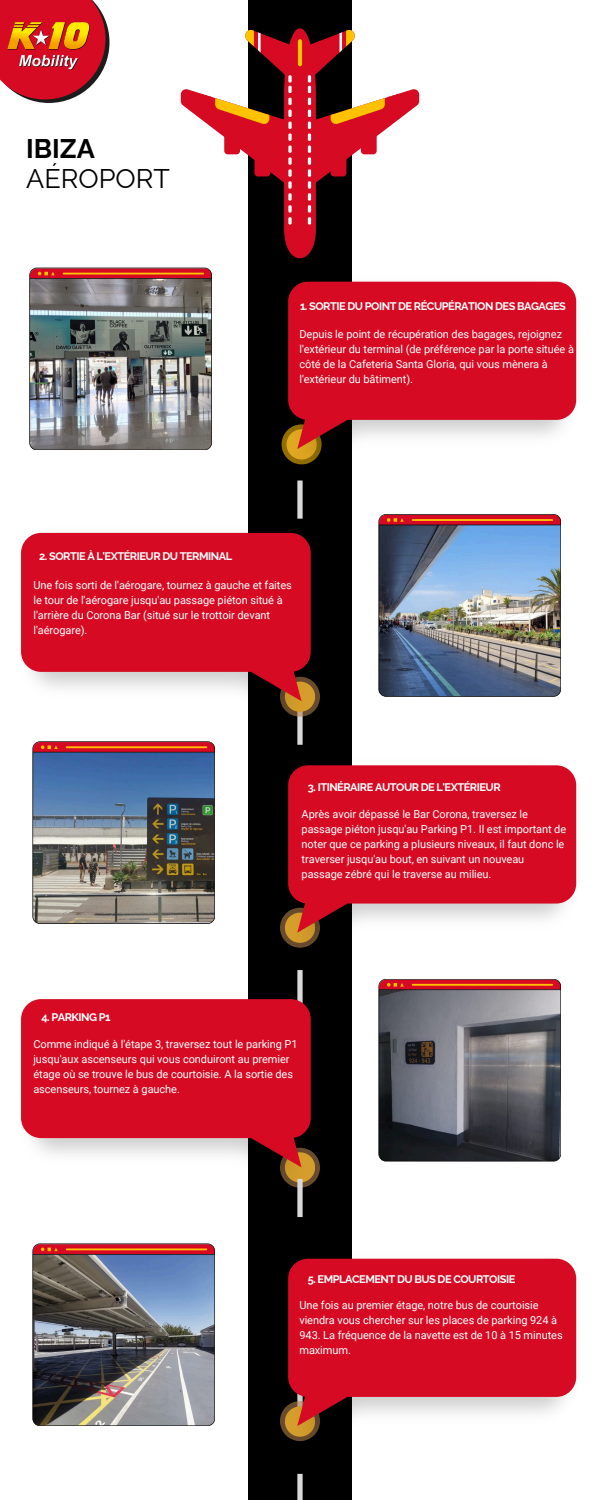
<style>
.page{position:relative;width:600px;height:1500px;background:#fff}
.page>*{position:absolute;margin:0;border:0;box-sizing:border-box;transform-origin:0 0}
.t1{font:27px/29.2px "Raleway";color:#000}
.t2{font:700 24.5px "Glacial Indifference";color:#fff}
.t3{font:11px/15px "Roboto";letter-spacing:-.005em;color:#fff}
.t4{font:700 11px "Raleway";letter-spacing:-.045em;color:#fff}
.s1{font-weight:700}
</style>
<div class="page">
<div style="left:248px;top:0;width:104px;height:1500px;background:#000"></div>
<div style="left:297px;top:707px;width:6px;height:38px;background:#d9d9d9"></div>
<svg style="left:181px;top:28px;width:238px;height:230px"></svg>
<svg style="left:280px;top:677px;width:40px;height:40px"></svg>
<svg style="left:280px;top:908px;width:40px;height:40px"></svg>
<svg style="left:280px;top:1148px;width:40px;height:40px"></svg>
<div style="left:297px;top:970px;width:6px;height:38px;background:#d9d9d9"></div>
<svg style="left:280px;top:1401px;width:40px;height:40px"></svg>
<div style="left:297px;top:481px;width:6px;height:38px;background:#d9d9d9"></div>
<div style="left:297px;top:1179px;width:6px;height:38px;background:#d9d9d9"></div>
<div style="left:297px;top:1474px;width:6px;height:26px;background:#d9d9d9"></div>
<svg style="left:0;top:0;width:110px;height:103px"></svg>
<img style="left:7px;top:23px;width:83px;height:47px">
<div style="left:282px;top:424px;width:40px;height:40px;background:#936f00;border-radius:50%"></div>
<img style="left:286px;top:281px;width:291px;height:184px">
<svg style="left:288px;top:282px;width:288px;height:167px;background:#d2293c"></svg>
<img style="left:29px;top:268px;width:183px;height:182px">
<hr style="left:63px;top:273px;width:141px;height:2px;background:#ffc200">
<img style="left:40px;top:532px;width:272px;height:194px">
<svg style="left:21px;top:533px;width:290px;height:168px;background:#d42b3e"></svg>
<img style="left:378px;top:514px;width:183px;height:183px">
<hr style="left:412px;top:519px;width:141px;height:2px;background:#ffc200">
<img style="left:32px;top:741px;width:183px;height:183px">
<hr style="left:66px;top:746px;width:141px;height:2px;background:#ffc200">
<svg style="left:378px;top:979px;width:183px;height:183px;background:#635c64"></svg>
<hr style="left:412px;top:984px;width:141px;height:2px;background:#ffc200">
<img style="left:32px;top:1243px;width:183px;height:183px">
<hr style="left:66px;top:1248px;width:141px;height:2px;background:#ffc200">
<img style="left:286px;top:783px;width:291px;height:165px">
<svg style="left:288px;top:765px;width:288px;height:168px;background:#d12a3d"></svg>
<img style="left:280px;top:992px;width:32px;height:201px">
<svg style="left:21px;top:999px;width:290px;height:168px;background:#d42b3e"></svg>
<img style="left:286px;top:1258px;width:291px;height:183px">
<svg style="left:288px;top:1259px;width:288px;height:167px;background:#d22a3d"></svg>
<h4 class="t1" style="left:26px;top:134px;width:145px"><span class="s1">IBIZA<br></span>AÉROPORT</h4>
<p class="t4" style="left:300px;top:300px;width:267px">1. SORTIE DU POINT DE RÉCUPÉRATION DES BAGAGES</p>
<h3 class="t3" style="left:299px;top:326px;width:276px">Depuis le point de récupération des bagages, rejoignez l'extérieur du terminal (de préférence par la porte située à côté de la Cafeteria Santa Gloria, qui vous mènera à l'extérieur du bâtiment).</h3>
<p class="t4" style="left:39px;top:550px;width:194px">2. SORTIE À L'EXTÉRIEUR DU TERMINAL</p>
<p class="t3" style="left:33px;top:577px;width:260px">Une fois sorti de l'aérogare, tournez à gauche et faites le tour de l'aérogare jusqu'au passage piéton situé à l'arrière du Corona Bar (situé sur le trottoir devant l'aérogare).</p>
<p class="t4" style="left:41px;top:1011px;width:71px">4. PARKING P1</p>
<h4 class="t4" style="left:308px;top:781px;width:194px">3. ITINÉRAIRE AUTOUR DE L'EXTÉRIEUR</h4>
<p class="t2" style="left:403px;top:799px;width:20px">C</p>
<p class="t3" style="left:302px;top:807px;width:266px">Après avoir dépassé le Bar Corona, traversez le passage piéton jusqu'au Parking P1. Il est important de noter que ce parking a plusieurs niveaux, il faut donc le traverser jusqu'au bout, en suivant un nouveau passage zébré qui le traverse au milieu.</p>
<p class="t3" style="left:33px;top:1036px;width:266px">Comme indiqué à l'étape 3, traversez tout le parking P1 jusqu'aux ascenseurs qui vous conduiront au premier étage où se trouve le bus de courtoisie. A la sortie des ascenseurs, tournez à gauche.</p>
<p class="t2" style="left:407px;top:1263px;width:110px">BOOKING</p>
<p class="t4" style="left:308px;top:1273px;width:209px">5. EMPLACEMENT DU BUS DE COURTOISIE</p>
<h4 class="t3" style="left:299px;top:1298px;width:265px">Une fois au premier étage, notre bus de courtoisie viendra vous chercher sur les places de parking 924 à 943. La fréquence de la navette est de 10 à 15 minutes maximum.</h4>
</div>
